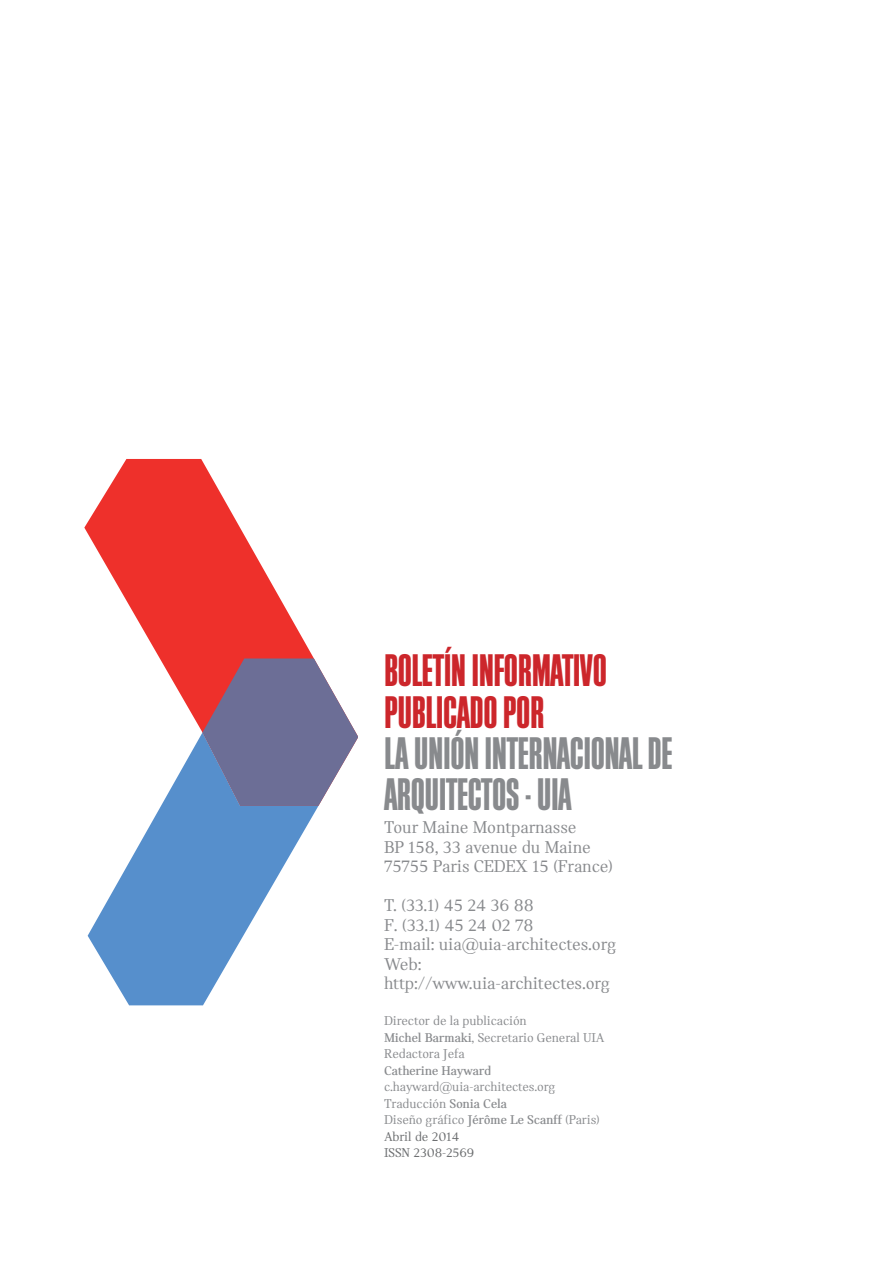
<style>
.page{position:relative;width:893px;height:1263px;background:#fff}
.page>*{position:absolute;margin:0;border:0;box-sizing:border-box;transform-origin:0 0}
.t1{font:47.55px/41.4px "Block Gothic Bold Extra Cond";letter-spacing:-.01em;color:#888a8d}
.t2{font:47.55px/41.4px "Block Gothic Bold Extra Cond";letter-spacing:-.01em;color:#cc262b}
.t3{font:18px/19.5px "Catalog";letter-spacing:-.01em;color:#888a8d}
.t4{font:13.5px/16.5px "Catalog";letter-spacing:-.01em;color:#888a8d}
.t5{font:700 13.5px "Catalog";letter-spacing:-.01em;color:#888a8d}
.s1{font-weight:700}
.s2{color:#6b6d6f}
</style>
<div class="page">
<svg style="left:84px;top:459px;width:230px;height:199px;fill:#ee302b"></svg>
<svg style="left:88px;top:658px;width:231px;height:347px"></svg>
<svg style="left:202px;top:658px;width:156px;height:148px;background:#877e9f"></svg>
<h1 class="t2" style="left:384px;top:654px;width:224px">BOLETÍN INFORMATIVO<br>PUBLICADO POR</h1>
<h1 class="t1" style="left:384px;top:736px;width:290px">LA UNIÓN INTERNACIONAL DE<br>ARQUITECTOS - UIA</h1>
<h2 class="t3" style="left:384px;top:819px;width:231px">Tour Maine Montparnasse<br>BP 158, 33 avenue du Maine<br>75755 Paris CEDEX 15 (France)</h2>
<h2 class="t3" style="left:384px;top:897px;width:234px">T. (33.1) 45 24 36 88<br>F. (33.1) 45 24 02 78<br>E-mail: uia@uia-architectes.org<br>Web: http://www.uia-architectes.org</h2>
<p class="t4" style="left:384px;top:1013px;width:222px">Director de la publicación<br><span class="s1">Michel Barmaki</span>, Secretario General UIA<br>Redactora Jefa</p>
<p class="t5" style="left:384px;top:1062px;width:109px">Catherine Hayward</p>
<p class="t4" style="left:384px;top:1079px;width:217px">c.hayward@uia-architectes.org<br>Traducción <span class="s1">Sonia Cela<br></span>Diseño gráfico <span class="s1">Jérôme Le Scanff</span> (Paris)<br><span class="s2">Abril de 2014<br>ISSN 2308-2569</span></p>
</div>
